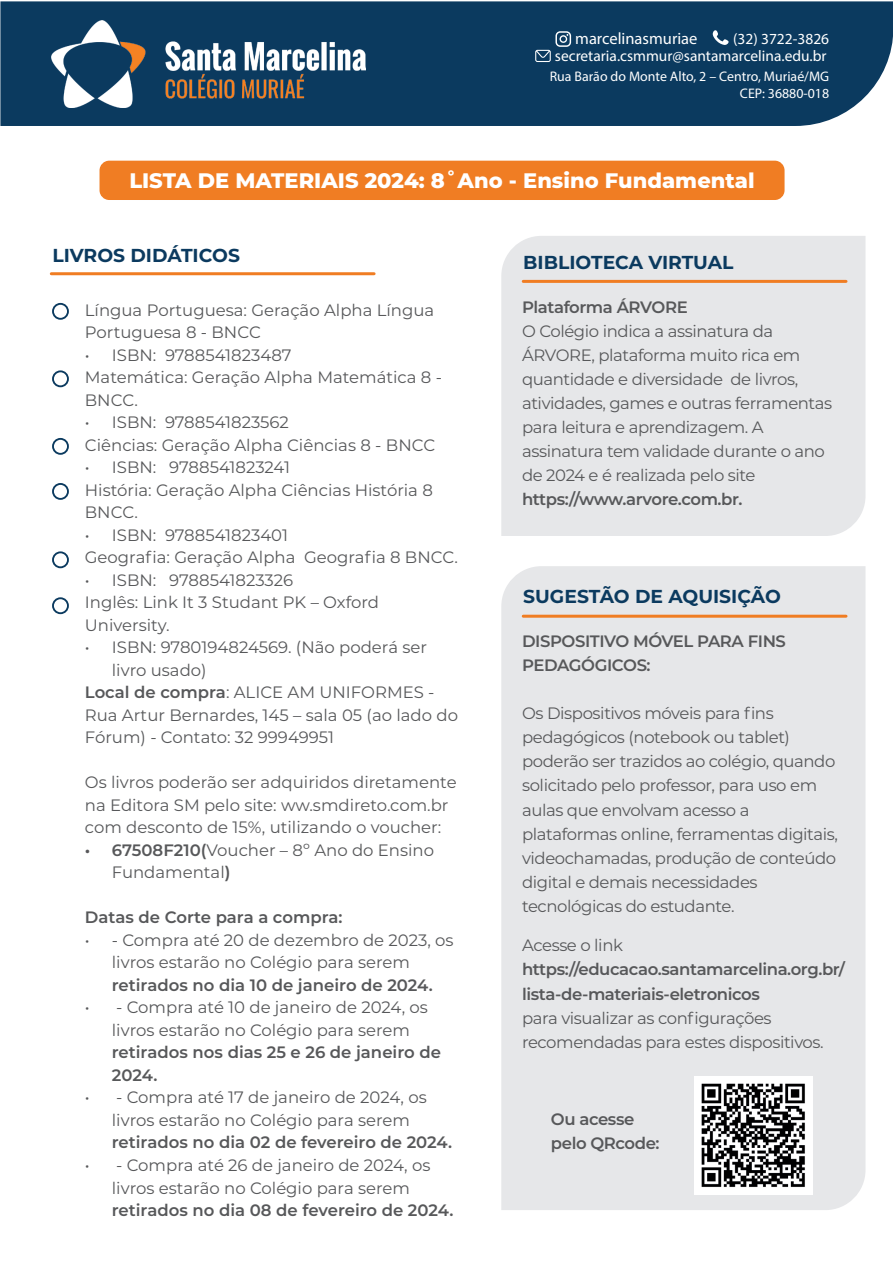
<style>
.page{position:relative;width:893px;height:1263px;background:#fff}
.page>*{position:absolute;margin:0;border:0;box-sizing:border-box;transform-origin:0 0}
.t1{font:800 21px "Montserrat";color:#fff}
.t2{font:700 18.75px "Montserrat";color:#0b3a5f}
.t3{font:16.5px/22.5px "Montserrat";letter-spacing:-.01em;color:#57585a}
.t4{font:600 16.5px/24px "Montserrat";letter-spacing:-.02em;color:#57585a}
.t5{font:600 16.5px/22.5px "Montserrat";color:#57585a}
.t6{font:16.5px "Myriad Pro";color:#fff}
.t7{font:15.45px "Myriad Pro";color:#fff}
.t8{font:13.95px/16.6px "Myriad Pro";color:#fff;text-align:right}
.s1{font-weight:600}
</style>
<div class="page">
<div style="left:501px;top:236px;width:364px;height:300px;background:#e6e7e9"></div>
<hr style="left:523px;top:280px;width:323px;height:3px;background:#f07d23">
<div style="left:501px;top:566px;width:364px;height:644px;background:#e6e7e9"></div>
<hr style="left:523px;top:615px;width:323px;height:3px;background:#f07d23">
<div style="left:100px;top:161px;width:684px;height:39px;background:#f07d23;border-radius:10px"></div>
<div style="left:52px;top:370px;width:17px;height:17px;border:2px solid #0b3a5f;border-radius:50%"></div>
<div style="left:52px;top:303px;width:17px;height:17px;border:2px solid #0b3a5f;border-radius:50%"></div>
<div style="left:52px;top:483px;width:17px;height:17px;border:2px solid #0b3a5f;border-radius:50%"></div>
<div style="left:52px;top:551px;width:17px;height:17px;border:2px solid #0b3a5f;border-radius:50%"></div>
<div style="left:52px;top:597px;width:17px;height:17px;border:2px solid #0b3a5f;border-radius:50%"></div>
<div style="left:52px;top:438px;width:17px;height:17px;border:2px solid #0b3a5f;border-radius:50%"></div>
<hr style="left:51px;top:272px;width:323px;height:3px;background:#f07d23">
<div style="left:0;top:1px;width:893px;height:125px;background:#0b3a5f"></div>
<svg style="left:713px;top:30px;width:16px;height:15px"></svg>
<svg style="left:535px;top:31px;width:36px;height:31px"></svg>
<img style="left:694px;top:1076px;width:118px;height:118px">
<img style="left:51px;top:21px;width:315px;height:86px">
<p class="t6" style="left:575px;top:28px;width:124px">marcelinasmuriae</p>
<p class="t7" style="left:733px;top:29px;width:97px">(32) 3722-3826</p>
<p class="t8" style="left:550px;top:68px;width:281px">Rua Barão do Monte Alto, 2 – Centro, Muriaé/MG<br>CEP: 36880-018</p>
<p class="t7" style="left:555px;top:46px;width:273px">secretaria.csmmur@santamarcelina.edu.br</p>
<p class="t1" style="left:129px;top:165px;width:627px">LISTA DE MATERIAIS 2024: 8˚Ano - Ensino Fundamental</p>
<p class="t2" style="left:52px;top:242px;width:189px">LIVROS DIDÁTICOS</p>
<p class="t3" style="left:85px;top:298px;width:351px">Língua Portuguesa: Geração Alpha Língua<br>Portuguesa 8 - BNCC</p>
<p class="t3" style="left:85px;top:343px;width:359px">• ISBN: 9788541823487<br>Matemática: Geração Alpha Matemática 8 -<br>BNCC.</p>
<p class="t3" style="left:85px;top:411px;width:352px">• ISBN: 9788541823562<br>Ciências: Geração Alpha Ciências 8 - BNCC</p>
<p class="t3" style="left:85px;top:456px;width:349px">• ISBN: 9788541823241<br>História: Geração Alpha Ciências História 8<br>BNCC.</p>
<p class="t3" style="left:85px;top:523px;width:375px">• ISBN: 9788541823401<br>Geografia: Geração Alpha Geografia 8 BNCC.</p>
<p class="t3" style="left:85px;top:568px;width:296px">• ISBN: 9788541823326<br>Inglês: Link It 3 Studant PK – Oxford<br>University.</p>
<p class="t3" style="left:85px;top:636px;width:344px">• ISBN: 9780194824569. (Não poderá ser</p>
<p class="t3" style="left:112px;top:658px;width:96px">livro usado)</p>
<p class="t3" style="left:85px;top:681px;width:351px"><span class="s1">Local de compra</span>: ALICE AM UNIFORMES -</p>
<p class="t3" style="left:85px;top:703px;width:375px">Rua Artur Bernardes, 145 – sala 05 (ao lado do</p>
<p class="t3" style="left:85px;top:726px;width:251px">Fórum) - Contato: 32 99949951</p>
<p class="t3" style="left:85px;top:771px;width:373px">Os livros poderão ser adquiridos diretamente na Editora SM pelo site: ww.smdireto.com.br com desconto de 15%, utilizando o voucher:</p>
<p class="t3" style="left:112px;top:838px;width:324px;text-indent:-27px"><span class="s1">• 67508F210(</span>Voucher – 8º Ano do Ensino<br>Fundamental<span class="s1">)</span></p>
<p class="t5" style="left:85px;top:905px;width:259px">Datas de Corte para a compra:</p>
<p class="t3" style="left:112px;top:928px;width:343px;text-indent:-27px">• - Compra até 20 de dezembro de 2023, os livros estarão no Colégio para serem</p>
<p class="t5" style="left:112px;top:973px;width:322px">retirados no dia 10 de janeiro de 2024.</p>
<p class="t3" style="left:85px;top:996px;width:345px;text-align:center">• - Compra até 10 de janeiro de 2024, os livros estarão no Colégio para serem</p>
<p class="t5" style="left:112px;top:1040px;width:331px">retirados nos dias 25 e 26 de janeiro de<br>2024.</p>
<p class="t3" style="left:112px;top:1086px;width:316px;text-indent:-27px">• - Compra até 17 de janeiro de 2024, os livros estarão no Colégio para serem</p>
<p class="t5" style="left:112px;top:1131px;width:342px">retirados no dia 02 de fevereiro de 2024.</p>
<p class="t3" style="left:85px;top:1153px;width:347px;text-align:center">• - Compra até 26 de janeiro de 2024, os livros estarão no Colégio para serem</p>
<p class="t5" style="left:112px;top:1198px;width:343px">retirados no dia 08 de fevereiro de 2024.</p>
<p class="t2" style="left:523px;top:248px;width:212px">BIBLIOTECA VIRTUAL</p>
<p class="t4" style="left:522px;top:294px;width:167px">Plataforma ÁRVORE</p>
<p class="t3" style="left:522px;top:318px;width:312px;line-height:24px">O Colégio indica a assinatura da ÁRVORE, plataforma muito rica em quantidade e diversidade de livros, atividades, games e outras ferramentas para leitura e aprendizagem. A assinatura tem validade durante o ano de 2024 e é realizada pelo site</p>
<p class="t4" style="left:522px;top:486px;width:222px">https://www.arvore.com.br.</p>
<p class="t2" style="left:523px;top:583px;width:259px">SUGESTÃO DE AQUISIÇÃO</p>
<p class="t4" style="left:522px;top:629px;width:265px">DISPOSITIVO MÓVEL PARA FINS<br>PEDAGÓGICOS:</p>
<p class="t3" style="left:522px;top:701px;width:318px;line-height:24px">Os Dispositivos móveis para fins pedagógicos (notebook ou tablet) poderão ser trazidos ao colégio, quando solicitado pelo professor, para uso em aulas que envolvam acesso a plataformas online, ferramentas digitais, videochamadas, produção de conteúdo digital e demais necessidades tecnológicas do estudante.</p>
<p class="t3" style="left:522px;top:934px;width:102px">Acesse o link</p>
<p class="t4" style="left:522px;top:957px;width:324px">https://educacao.santamarcelina.org.br/ lista-de-materiais-eletronicos</p>
<p class="t3" style="left:522px;top:1005px;width:303px;line-height:24px">para visualizar as configurações recomendadas para estes dispositivos.</p>
<p class="t4" style="left:551px;top:1106px;width:110px">Ou acesse pelo QRcode:</p>
</div>
